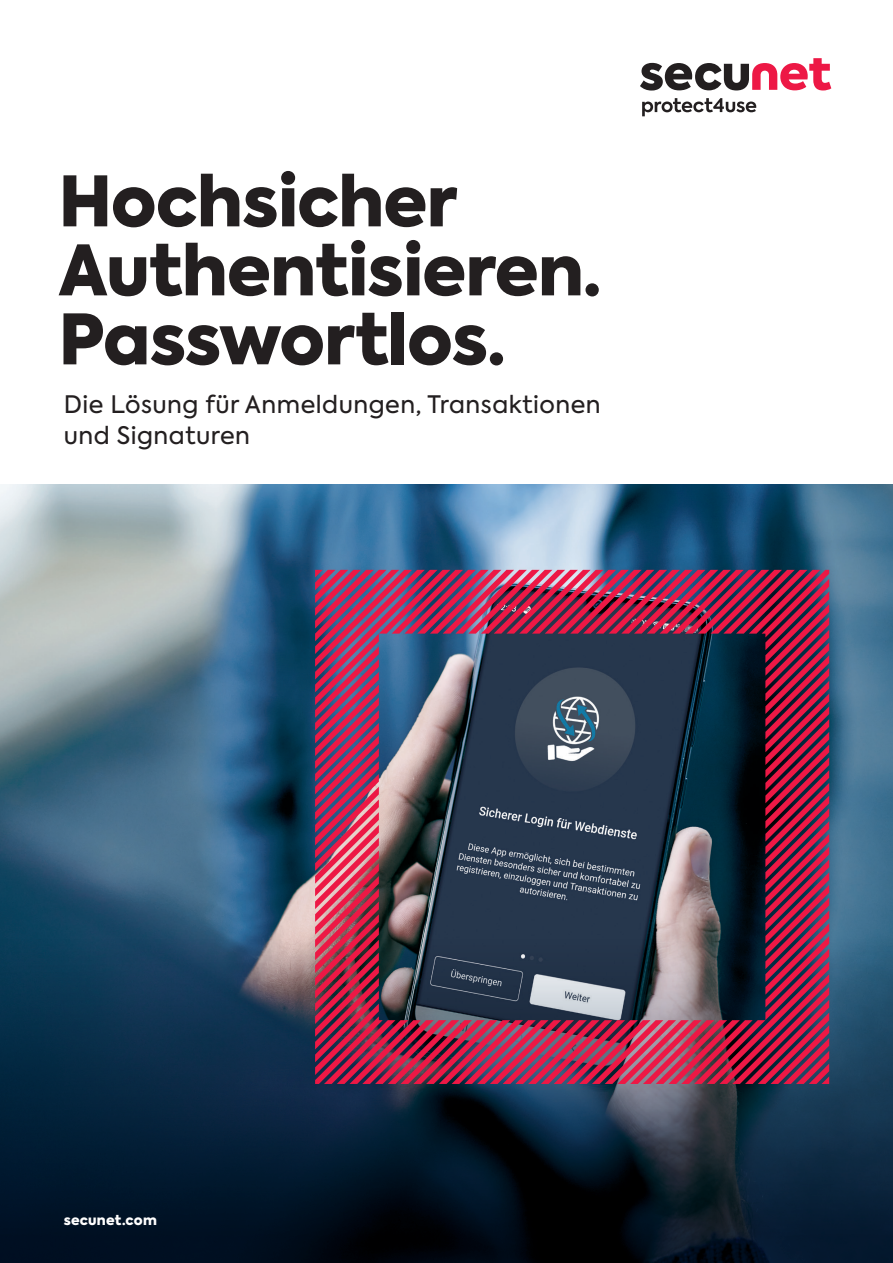
<style>
.page{position:relative;width:893px;height:1263px;background:#fff}
.page>*{position:absolute;margin:0;border:0;box-sizing:border-box;transform-origin:0 0}
.Titel_Headline_51pt{font:900 69px "Axiforma";letter-spacing:-.01em;color:#231f20}
.Subline{font:24px/31.5px "Axiforma";letter-spacing:.02em;color:#231f20}
.t1{font:900 13.5px "Axiforma";letter-spacing:.015em;color:#fff}
</style>
<div class="page">
<img style="left:0;top:484px;width:893px;height:420px">
<svg style="left:0;top:904px;width:893px;height:359px;background:#10283d"></svg>
<svg style="left:315px;top:570px;width:514px;height:514px;background:#a8385f"></svg>
<img style="left:328px;top:583px;width:501px;height:501px">
<img style="left:341px;top:595px;width:488px;height:489px">
<img style="left:353px;top:608px;width:476px;height:476px">
<img style="left:366px;top:621px;width:463px;height:463px">
<svg style="left:379px;top:634px;width:450px;height:450px;background:#484b61"></svg>
<svg style="left:392px;top:646px;width:437px;height:438px;background:#524f63"></svg>
<img style="left:404px;top:659px;width:425px;height:425px">
<img style="left:417px;top:672px;width:412px;height:412px">
<svg style="left:430px;top:685px;width:399px;height:399px;background:#4d4353"></svg>
<svg style="left:443px;top:697px;width:386px;height:387px;background:#443e50"></svg>
<svg style="left:455px;top:710px;width:374px;height:374px;background:#3d394e"></svg>
<svg style="left:468px;top:723px;width:361px;height:361px;background:#3f3a51"></svg>
<svg style="left:481px;top:736px;width:348px;height:348px;background:#423b51"></svg>
<svg style="left:494px;top:748px;width:335px;height:336px;background:#473f54"></svg>
<svg style="left:506px;top:761px;width:323px;height:323px;background:#3d344b"></svg>
<svg style="left:519px;top:774px;width:310px;height:310px;background:#3e344b"></svg>
<svg style="left:532px;top:787px;width:297px;height:297px;background:#473c52"></svg>
<svg style="left:545px;top:799px;width:284px;height:285px;background:#463a50"></svg>
<svg style="left:557px;top:812px;width:272px;height:272px;background:#493b51"></svg>
<svg style="left:570px;top:825px;width:259px;height:259px;background:#58455a"></svg>
<svg style="left:583px;top:838px;width:246px;height:246px;background:#584358"></svg>
<svg style="left:596px;top:850px;width:233px;height:234px;background:#5a4459"></svg>
<svg style="left:608px;top:863px;width:221px;height:221px;background:#5e455a"></svg>
<img style="left:617px;top:872px;width:212px;height:212px">
<svg style="left:642px;top:98px;width:114px;height:18px"></svg>
<svg style="left:640px;top:58px;width:191px;height:33px"></svg>
<p class="Titel_Headline_51pt" style="left:58px;top:152px;width:401px">Hochsicher</p>
<p class="Titel_Headline_51pt" style="left:58px;top:221px;width:544px">Authentisieren.</p>
<p class="Titel_Headline_51pt" style="left:58px;top:290px;width:448px">Passwortlos.</p>
<p class="Subline" style="left:64px;top:389px;width:538px">Die Lösung für Anmeldungen, Transaktionen und Signaturen</p>
<p class="t1" style="left:64px;top:1211px;width:95px">secunet.com</p>
</div>
